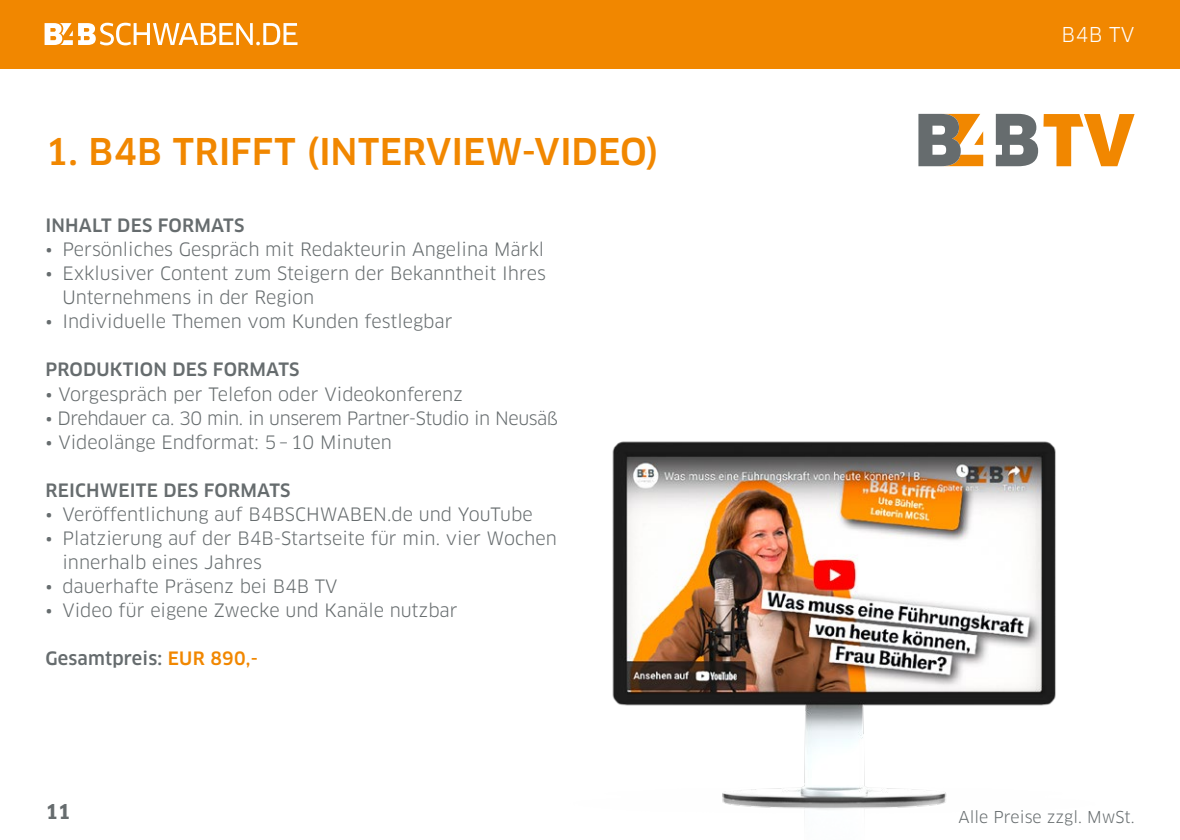
<style>
.page{position:relative;width:1180px;height:840px;background:#fff}
.page>*{position:absolute;margin:0;border:0;box-sizing:border-box;transform-origin:0 0}
.MD_head{font:500 36px "Clan OT";letter-spacing:.005em;color:#f18700}
.t1{font:20px "Clan OT";color:#fff}
.t2{font:700 20px "Clan OT";color:#666c6e}
.MD_gtx{font:18px/24px "Clan OT";color:#666c6e}
.MD_Zwiti{font:500 18px "Clan OT";letter-spacing:.01em;color:#666c6e}
.MD_gtx-2{font:18px "Clan OT";letter-spacing:-.025em;color:#666c6e}
.MD_gtx-3{font:500 18px "Clan OT";letter-spacing:.01em;color:#666c6e}
.MD_head-2{font:16px "Clan OT";color:#666c6e}
.s1{color:#f18700}
</style>
<div class="page">
<div style="left:0;top:0;width:1179px;height:68px;background:#f18700"></div>
<svg style="left:45px;top:23px;width:252px;height:22px"></svg>
<img style="left:612px;top:441px;width:444px;height:372px">
<svg style="left:995px;top:114px;width:42px;height:52px"></svg>
<svg style="left:918px;top:114px;width:65px;height:52px"></svg>
<svg style="left:1043px;top:114px;width:91px;height:52px"></svg>
<p class="MD_head" style="left:45px;top:130px;width:615px">1. B4B TRIFFT (INTERVIEW-VIDEO)</p>
<p class="MD_Zwiti" style="left:45px;top:215px;width:200px">INHALT DES FORMATS</p>
<p class="MD_gtx" style="left:45px;top:237px;width:500px">• Persönliches Gespräch mit Redakteurin Angelina Märkl</p>
<p class="MD_gtx" style="left:62px;top:261px;width:485px;text-indent:-17px">• Exklusiver Content zum Steigern der Bekanntheit Ihres<br>Unternehmens in der Region</p>
<p class="MD_gtx" style="left:45px;top:309px;width:408px">• Individuelle Themen vom Kunden festlegbar</p>
<p class="MD_Zwiti" style="left:45px;top:359px;width:255px">PRODUKTION DES FORMATS</p>
<p class="MD_gtx" style="left:45px;top:381px;width:419px">• Vorgespräch per Telefon oder Videokonferenz</p>
<p class="MD_gtx-2" style="left:45px;top:407px;width:514px">• Drehdauer ca. 30 min. in unserem Partner-Studio in Neusäß</p>
<p class="MD_gtx" style="left:45px;top:429px;width:348px">• Videolänge Endformat: 5–10 Minuten</p>
<p class="MD_Zwiti" style="left:45px;top:479px;width:246px">REICHWEITE DES FORMATS</p>
<p class="MD_gtx" style="left:45px;top:501px;width:489px">• Veröffentlichung auf B4BSCHWABEN.de und YouTube</p>
<p class="MD_gtx" style="left:62px;top:525px;width:496px;text-indent:-17px">• Platzierung auf der B4B-Startseite für min. vier Wochen innerhalb eines Jahres</p>
<p class="MD_gtx" style="left:45px;top:573px;width:294px">• dauerhafte Präsenz bei B4B TV</p>
<p class="MD_gtx" style="left:45px;top:597px;width:414px">• Video für eigene Zwecke und Kanäle nutzbar</p>
<p class="MD_gtx-3" style="left:45px;top:647px;width:214px">Gesamtpreis: <span class="s1">EUR 890,-</span></p>
<p class="t2" style="left:45px;top:799px;width:27px">11</p>
<p class="t1" style="left:1061px;top:23px;width:74px">B4B TV</p>
<p class="MD_head-2" style="left:958px;top:807px;width:177px">Alle Preise zzgl. MwSt.</p>
</div>
